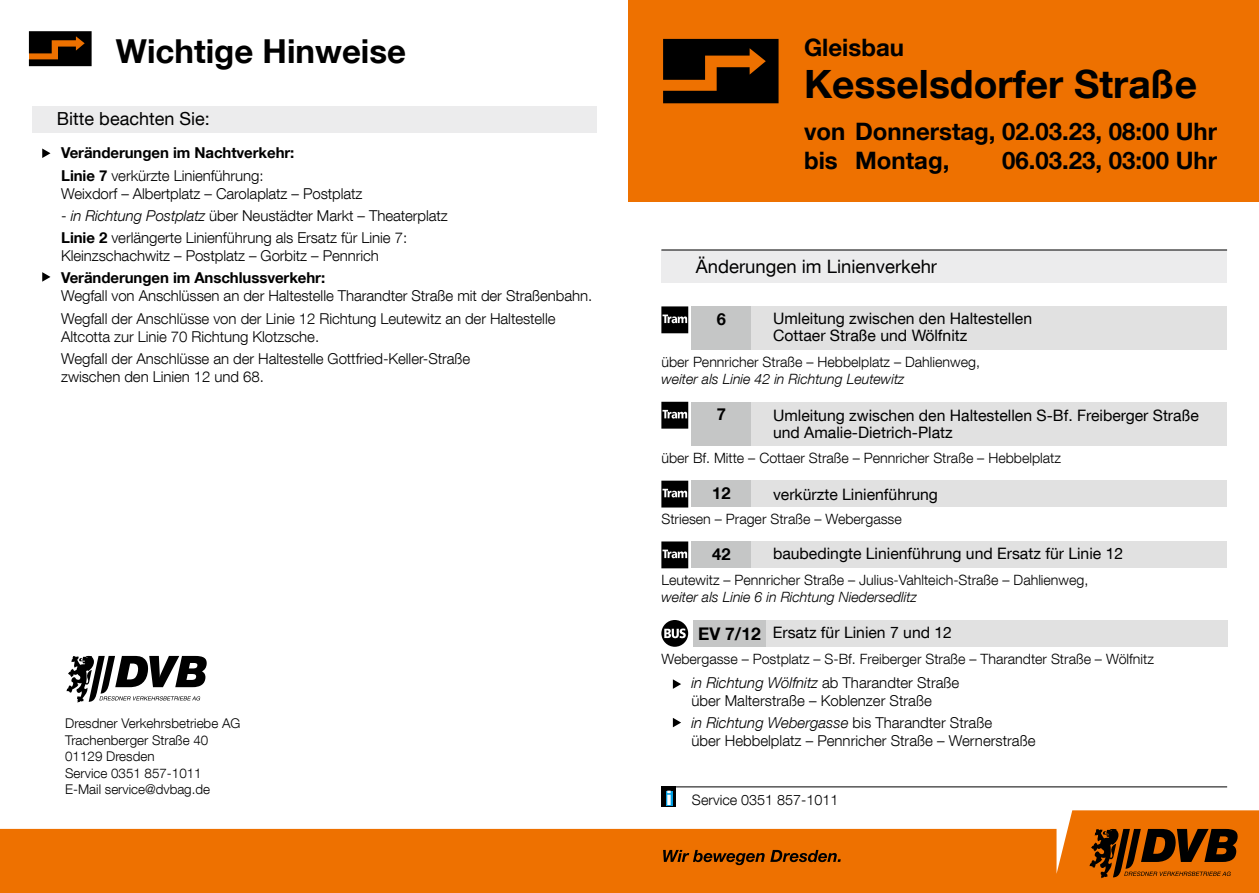
<style>
.page{position:relative;width:1259px;height:893px;background:#fff}
.page>*{position:absolute;margin:0;border:0;box-sizing:border-box;transform-origin:0 0}
.t1{font:700 39px "Helvetica Neue LT Com";color:#000}
.t2{font:700 33px "Helvetica Neue LT Com";color:#000}
.t3{font:700 24px/28.8px "Helvetica Neue LT Com";color:#000}
.t4{font:18.45px "Helvetica Neue LT Com";color:#000}
.t5{font:18px "Helvetica Neue LT Com";color:#000}
.t6{font:700 16.5px "Helvetica Neue LT Com";color:#000}
.t7{font:15.75px/17.1px "Helvetica Neue LT Com";color:#000}
.t8{font:300 15px/22.2px "Helvetica Neue LT Com";letter-spacing:-.005em;color:#000}
.t9{font:700 15px/22.2px "Helvetica Neue LT Com";letter-spacing:-.005em;color:#000}
.t10{font:300 14.4px "Helvetica Neue LT Com";color:#000}
.t11{font:300 14.25px "Helvetica Neue LT Com";color:#000}
.t12{font:italic 300 14.25px "Helvetica Neue LT Com";color:#000}
.t13{font:300 13.35px/16.5px "Helvetica Neue LT Com";color:#000}
.s1{font-weight:300}
.s2{font-style:italic}
.s3{font-weight:700}
.s4{font-weight:700;font-size:17.4px}
.s5{font-weight:800;font-size:19.95px;color:#fff}
</style>
<div class="page">
<div style="left:661px;top:786px;width:15px;height:21px;background:#000"></div>
<div style="left:666px;top:791px;width:7px;height:15px;background:#009ee3"></div>
<hr style="left:662px;top:786px;width:565px;height:1px;background:#000">
<div style="left:661px;top:250px;width:566px;height:33px;background:#ececed"></div>
<hr style="left:661px;top:249px;width:566px;height:1px;background:#000">
<svg style="left:661px;top:402px;width:27px;height:27px"></svg>
<div style="left:691px;top:402px;width:536px;height:44px;background:#e1e1e1"></div>
<div style="left:691px;top:402px;width:60px;height:44px;background:#c5c6c6"></div>
<svg style="left:661px;top:481px;width:27px;height:26px"></svg>
<div style="left:691px;top:481px;width:536px;height:26px;background:#e1e1e1"></div>
<div style="left:691px;top:481px;width:60px;height:26px;background:#c5c6c6"></div>
<svg style="left:661px;top:306px;width:27px;height:27px"></svg>
<div style="left:691px;top:306px;width:536px;height:44px;background:#e1e1e1"></div>
<div style="left:691px;top:306px;width:60px;height:44px;background:#c5c6c6"></div>
<svg style="left:661px;top:541px;width:27px;height:27px"></svg>
<div style="left:691px;top:541px;width:536px;height:27px;background:#e1e1e1"></div>
<div style="left:691px;top:541px;width:60px;height:27px;background:#c5c6c6"></div>
<svg style="left:42px;top:148px;width:8px;height:10px"></svg>
<svg style="left:42px;top:272px;width:8px;height:10px"></svg>
<div style="left:628px;top:0;width:631px;height:202px;background:#ee7100"></div>
<svg style="left:663px;top:39px;width:115px;height:64px"></svg>
<svg style="left:0;top:810px;width:1259px;height:83px;fill:#ee7100"></svg>
<svg style="left:1089px;top:828px;width:149px;height:50px;background:#7c3a00"></svg>
<svg style="left:663px;top:850px;width:178px;height:15px;background:#9e4a00"></svg>
<div style="left:33px;top:106px;width:564px;height:27px;background:#ececed"></div>
<svg style="left:29px;top:31px;width:63px;height:35px;background:#311903"></svg>
<svg style="left:66px;top:655px;width:141px;height:48px"></svg>
<svg style="left:661px;top:620px;width:27px;height:27px"></svg>
<div style="left:693px;top:620px;width:534px;height:27px;background:#e1e1e1"></div>
<div style="left:693px;top:620px;width:72px;height:27px;background:#c5c6c6"></div>
<svg style="left:673px;top:679px;width:8px;height:10px"></svg>
<svg style="left:673px;top:718px;width:8px;height:9px"></svg>
<h2 class="t2" style="left:116px;top:30px;width:292px">Wichtige Hinweise</h2>
<p class="t5" style="left:57px;top:108px;width:154px">Bitte beachten Sie:</p>
<p class="t9" style="left:61px;top:141px;width:235px">Veränderungen im Nachtverkehr:<br>Linie 7 <span class="s1">verkürzte Linienführung:</span></p>
<p class="t8" style="left:61px;top:182px;width:303px">Weixdorf – Albertplatz – Carolaplatz – Postplatz</p>
<p class="t8" style="left:61px;top:204px;width:388px">- <span class="s2">in Richtung Postplatz</span> über Neustädter Markt – Theaterplatz<br><span class="s3">Linie 2</span> verlängerte Linienführung als Ersatz für Linie 7:</p>
<p class="t8" style="left:61px;top:244px;width:319px">Kleinzschachwitz – Postplatz – Gorbitz – Pennrich</p>
<p class="t9" style="left:61px;top:266px;width:265px">Veränderungen im Anschlussverkehr:</p>
<p class="t8" style="left:61px;top:285px;width:532px">Wegfall von Anschlüssen an der Haltestelle Tharandter Straße mit der Straßenbahn.<br>Wegfall der Anschlüsse von der Linie 12 Richtung Leutewitz an der Haltestelle</p>
<p class="t8" style="left:61px;top:325px;width:410px">Altcotta zur Linie 70 Richtung Klotzsche.<br>Wegfall der Anschlüsse an der Haltestelle Gottfried-Keller-Straße</p>
<p class="t8" style="left:61px;top:365px;width:204px">zwischen den Linien 12 und 68.</p>
<p class="t13" style="left:65px;top:715px;width:177px">Dresdner Verkehrsbetriebe AG<br>Trachenberger Straße 40<br>01129 Dresden<br>Service 0351 857-1011<br>E-Mail service@dvbag.de</p>
<h3 class="t3" style="left:804px;top:32px;width:101px">Gleisbau</h3>
<h1 class="t1" style="left:804px;top:60px;width:394px">Kesselsdorfer Straße</h1>
<h3 class="t3" style="left:804px;top:117px;width:414px">von Donnerstag, 02.03.23, 08:00 Uhr bis Montag,</h3>
<h3 class="t3" style="left:1002px;top:145px;width:216px">06.03.23, 03:00 Uhr</h3>
<p class="t4" style="left:696px;top:255px;width:243px">Änderungen im Linienverkehr</p>
<p class="t6" style="left:717px;top:309px;width:11px">6</p>
<p class="t7" style="left:773px;top:310px;width:261px">Umleitung zwischen den Haltestellen<br>Cottaer Straße und Wölfnitz</p>
<p class="t11" style="left:661px;top:353px;width:320px">über Pennricher Straße – Hebbelplatz – Dahlienweg,</p>
<p class="t12" style="left:661px;top:370px;width:244px">weiter als Linie 42 in Richtung Leutewitz</p>
<p class="t6" style="left:717px;top:404px;width:11px">7</p>
<p class="t7" style="left:773px;top:406px;width:427px">Umleitung zwischen den Haltestellen S-Bf. Freiberger Straße und Amalie-Dietrich-Platz</p>
<p class="t11" style="left:661px;top:449px;width:401px">über Bf. Mitte – Cottaer Straße – Pennricher Straße – Hebbelplatz</p>
<p class="t6" style="left:712px;top:483px;width:20px">12</p>
<p class="t7" style="left:773px;top:485px;width:166px">verkürzte Linienführung</p>
<p class="t11" style="left:661px;top:510px;width:242px">Striesen – Prager Straße – Webergasse</p>
<p class="t6" style="left:712px;top:544px;width:20px">42</p>
<p class="t7" style="left:773px;top:545px;width:352px">baubedingte Linienführung und Ersatz für Linie 12</p>
<p class="t11" style="left:661px;top:571px;width:428px">Leutewitz – Pennricher Straße – Julius-Vahlteich-Straße – Dahlienweg,</p>
<p class="t12" style="left:661px;top:588px;width:257px">weiter als Linie 6 in Richtung Niedersedlitz</p>
<p class="t7" style="left:698px;top:624px;width:255px"><span class="s4">EV 7/12</span> Ersatz für Linien 7 und 12</p>
<p class="t11" style="left:661px;top:650px;width:494px">Webergasse – Postplatz – S-Bf. Freiberger Straße – Tharandter Straße – Wölfnitz</p>
<p class="t8" style="left:691px;top:673px;width:269px;line-height:18px"><span class="s2">in Richtung Wölfnitz</span> ab Tharandter Straße über Malterstraße – Koblenzer Straße</p>
<p class="t8" style="left:691px;top:713px;width:345px;line-height:18px"><span class="s2">in Richtung Webergasse</span> bis Tharandter Straße<br>über Hebbelplatz – Pennricher Straße – Wernerstraße</p>
<p class="t10" style="left:666px;top:791px;width:174px"><span class="s5">i</span> Service 0351 857-1011</p>
</div>
